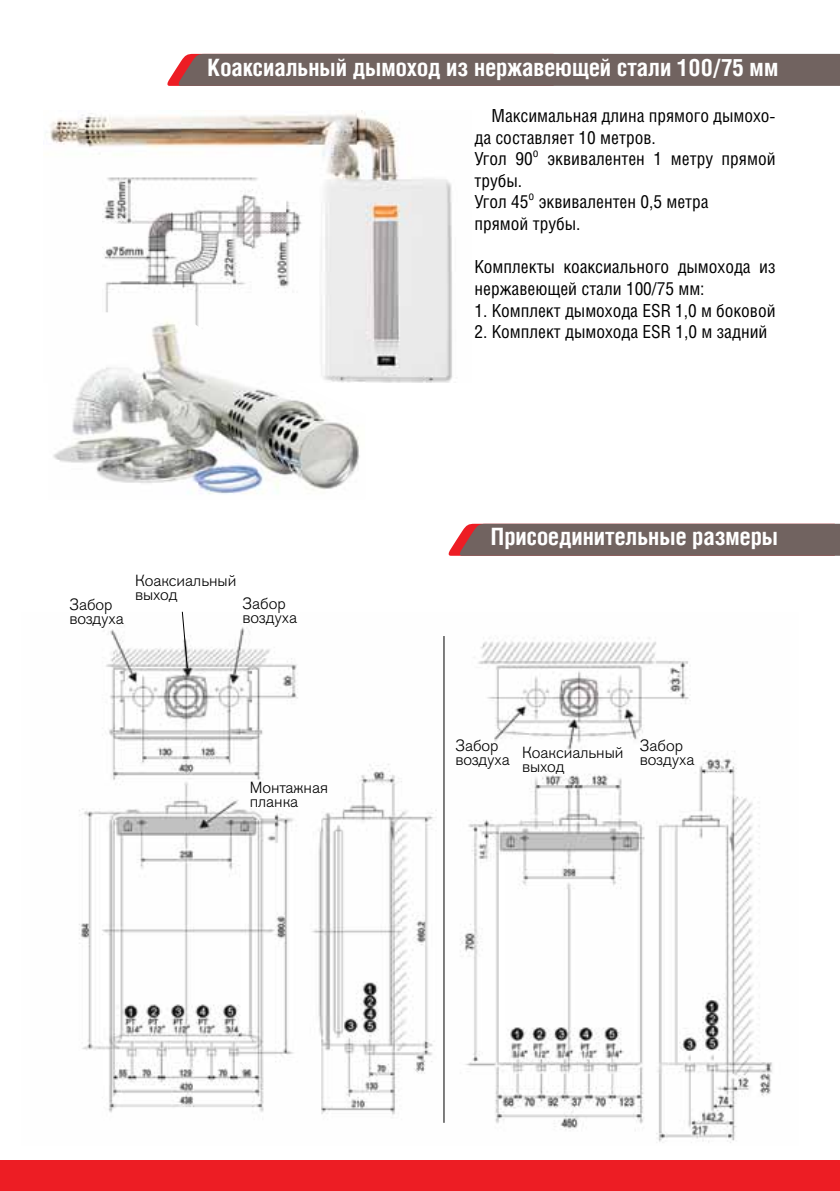
<style>
.page{position:relative;width:840px;height:1191px;background:#fff}
.page>*{position:absolute;margin:0;border:0;box-sizing:border-box;transform-origin:0 0}
.t1{font:700 24px "Helios Cond";color:#fff}
.t2{font:18px/21.6px "Helios Cond";color:#000}
.t3{font:300 16px/14px "Nissan CY";color:#000}
</style>
<div class="page">
<div style="left:0;top:1160px;width:839px;height:31px;background:#ed1d24"></div>
<img style="left:46px;top:111px;width:407px;height:272px">
<div style="left:167px;top:54px;width:672px;height:32px;background:#716360"></div>
<svg style="left:448px;top:524px;width:391px;height:32px;background:#786461"></svg>
<img style="left:79px;top:624px;width:693px;height:519px">
<hr style="left:443px;top:636px;width:1px;height:486px;background:#000">
<img style="left:102px;top:166px;width:202px;height:145px">
<img style="left:49px;top:311px;width:316px;height:183px">
<svg style="left:181px;top:611px;width:7px;height:58px"></svg>
<h1 class="t1" style="left:207px;top:54px;width:572px">Коаксиальный дымоход из нержавеющей стали 100/75 мм</h1>
<p class="t2" style="left:474px;top:104px;width:302px;text-indent:17px">Максимальная длина прямого дымохо&shy;да составляет 10 метров.<br>Угол 90<sup>о</sup> эквивалентен 1 метру прямой трубы.<br>Угол 45<sup>о</sup> эквивалентен 0,5 метра<br>прямой трубы.</p>
<p class="t2" style="left:474px;top:256px;width:302px">Комплекты коаксиального дымохода из нержавеющей стали 100/75 мм:</p>
<p class="t2" style="left:474px;top:299px;width:302px">1. Комплект дымохода ESR 1,0 м боковой</p>
<p class="t2" style="left:474px;top:320px;width:294px">2. Комплект дымохода ESR 1,0 м задний</p>
<p class="t3" style="left:69px;top:598px;width:56px">Забор воздуха</p>
<p class="t3" style="left:135px;top:574px;width:103px">Коаксиальный выход</p>
<p class="t3" style="left:242px;top:596px;width:56px">Забор воздуха</p>
<p class="t3" style="left:249px;top:781px;width:80px">Монтажная планка</p>
<h1 class="t1" style="left:490px;top:522px;width:288px">Присоединительные размеры</h1>
<p class="t3" style="left:455px;top:739px;width:56px">Забор воздуха</p>
<p class="t3" style="left:522px;top:745px;width:103px">Коаксиальный выход</p>
<p class="t3" style="left:639px;top:738px;width:56px">Забор воздуха</p>
</div>
